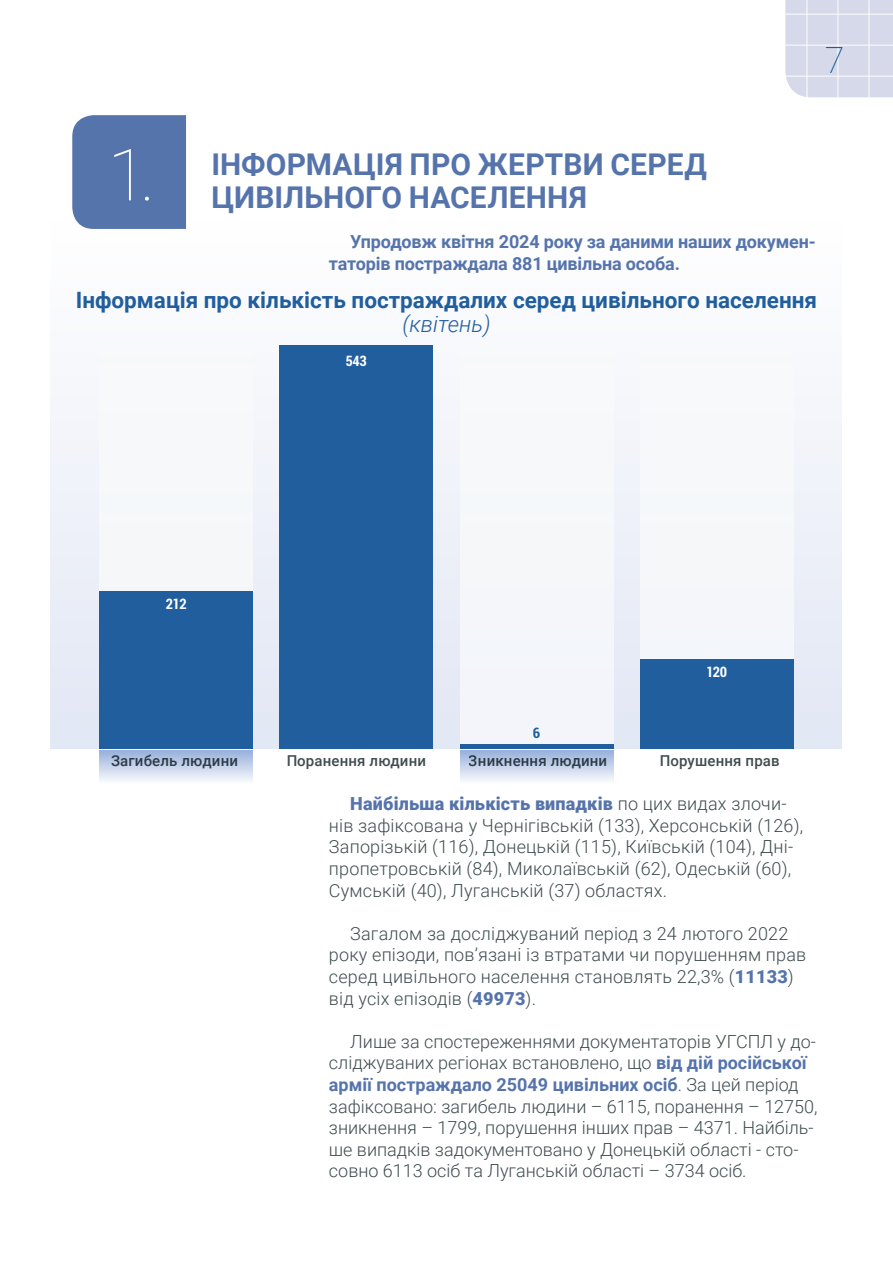
<style>
.page{position:relative;width:893px;height:1263px;background:#fff}
.page>*{position:absolute;margin:0;border:0;box-sizing:border-box;transform-origin:0 0}
.Zagol{font:100 72px "Roboto";color:#fff}
.t1{font:100 36px "Roboto";color:#00538e}
.Zagol-2{font:700 30px "Roboto";letter-spacing:.005em;color:#5674ac}
.Nazva-TABS{font:700 22.5px/24px "Roboto";color:#215e9e;text-align:center}
.Basic_TXT{font:300 18px/21.6px "Roboto";letter-spacing:.005em;color:#3f4c4e}
.Basic_TXT-2{font:700 18px/21.6px "Roboto";letter-spacing:-.01em;color:#5674ac}
.t2{font:500 15px "Roboto";letter-spacing:.01em;color:#3f4c4e}
.Nomber-tabs{font:700 condensed 15px "Roboto";letter-spacing:-.03em;color:#fff}
.Nomber-tabs-2{font:700 condensed 15px "Roboto";color:#215e9e}
.s1{font-weight:300;font-style:italic}
.s2{font-weight:900;color:#5674ac}
.s3{font-weight:700;color:#5674ac}
</style>
<div class="page">
<svg style="left:100px;top:750px;width:153px;height:31px"></svg>
<div style="left:51px;top:222px;width:791px;height:527px;background:linear-gradient(to bottom,#fff,#dce3f2)"></div>
<svg style="left:460px;top:750px;width:153px;height:31px"></svg>
<div style="left:100px;top:345px;width:153px;height:404px;background:#f8fbf8"></div>
<div style="left:460px;top:345px;width:153px;height:404px;background:#f8fbf8"></div>
<div style="left:640px;top:345px;width:153px;height:404px;background:#f8fbf8"></div>
<div style="left:100px;top:591px;width:153px;height:158px;background:#215e9e"></div>
<div style="left:460px;top:744px;width:153px;height:5px;background:#215e9e"></div>
<div style="left:280px;top:345px;width:153px;height:404px;background:#215e9e"></div>
<div style="left:640px;top:660px;width:153px;height:89px;background:#215e9e"></div>
<div style="left:72px;top:115px;width:114px;height:114px;background:#5674ac"></div>
<svg style="left:785px;top:0;width:108px;height:97px"></svg>
<hr style="left:785px;top:76px;width:108px;height:1px;background:#fff">
<hr style="left:785px;top:45px;width:108px;height:1px;background:#fff">
<hr style="left:785px;top:14px;width:108px;height:1px;background:#fff">
<hr style="left:869px;top:0;width:1px;height:97px;background:#fff">
<hr style="left:838px;top:0;width:1px;height:97px;background:#fff">
<hr style="left:807px;top:0;width:1px;height:97px;background:#fff">
<h2 class="t1" style="left:825px;top:35px;width:21px">7</h2>
<p class="Zagol" style="left:108px;top:124px;width:49px">1.</p>
<p class="Zagol-2" style="left:211px;top:143px;width:497px">ІНФОРМАЦІЯ ПРО ЖЕРТВИ СЕРЕД</p>
<p class="Zagol-2" style="left:211px;top:176px;width:377px">ЦИВІЛЬНОГО НАСЕЛЕННЯ</p>
<p class="Basic_TXT-2" style="left:329px;top:231px;width:488px;text-indent:21px">Упродовж квітня 2024 року за даними наших докумен&shy;таторів постраждала 881 цивільна особа.</p>
<p class="Nazva-TABS" style="left:76px;top:287px;width:743px">Інформація про кількість постраждалих серед цивільного населення <span class="s1">(квітень)</span></p>
<p class="Nomber-tabs" style="left:345px;top:351px;width:23px">543</p>
<p class="Nomber-tabs" style="left:166px;top:593px;width:23px">212</p>
<p class="Nomber-tabs-2" style="left:533px;top:723px;width:9px">6</p>
<p class="Nomber-tabs" style="left:706px;top:662px;width:23px">120</p>
<p class="t2" style="left:111px;top:750px;width:129px">Загибель людини</p>
<p class="t2" style="left:286px;top:750px;width:141px">Поранення людини</p>
<p class="t2" style="left:469px;top:750px;width:140px">Зникнення людини</p>
<p class="t2" style="left:660px;top:750px;width:122px">Порушення прав</p>
<p class="Basic_TXT" style="left:329px;top:792px;width:476px;text-indent:21px"><span class="s2">Найбільша кількість випадків</span> по цих видах злочи&shy;нів зафіксована у Чернігівській (133), Херсонській (126), Запорізькій (116), Донецькій (115), Київській (104), Дні&shy;пропетровській (84), Миколаївській (62), Одеській (60), Сумській (40), Луганській (37) областях.</p>
<p class="Basic_TXT" style="left:329px;top:922px;width:479px;text-indent:21px">Загалом за досліджуваний період з 24 лютого 2022 року епізоди, пов’язані із втратами чи порушенням прав серед цивільного населення становлять 22,3% (<span class="s2">11133</span>) від усіх епізодів (<span class="s2">49973</span>).</p>
<p class="Basic_TXT" style="left:329px;top:1030px;width:490px;text-indent:21px">Лише за спостереженнями документаторів УГСПЛ у до&shy;сліджуваних регіонах встановлено, що <span class="s3">від дій російської армії постраждало 25049 цивільних осіб</span>. За цей період зафіксовано: загибель людини – 6115, поранення – 12750, зникнення – 1799, порушення інших прав – 4371. Найбіль&shy;ше випадків задокументовано у Донецькій області - сто&shy;совно 6113 осіб та Луганській області – 3734 осіб.</p>
</div>
